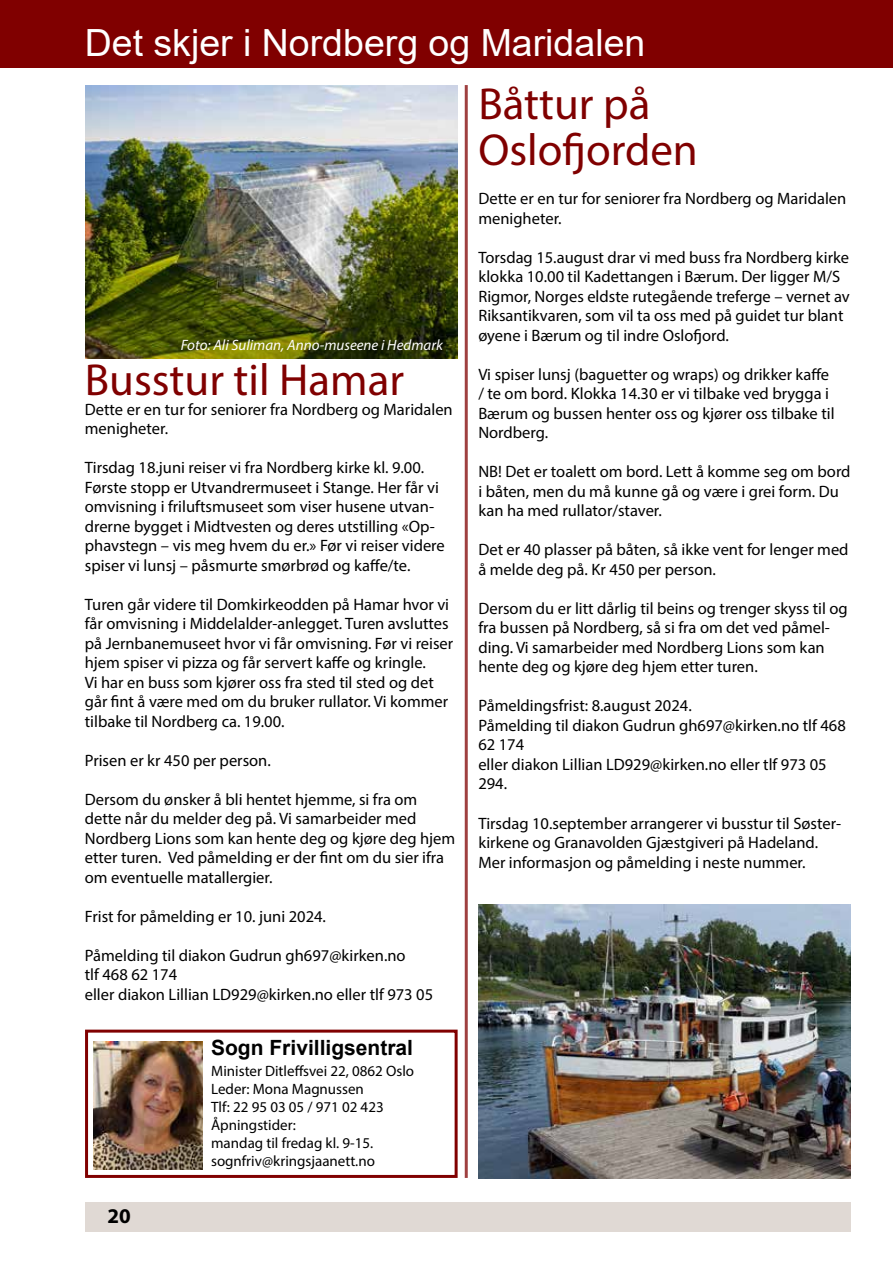
<style>
.page{position:relative;width:893px;height:1263px;background:#fff}
.page>*{position:absolute;margin:0;border:0;box-sizing:border-box;transform-origin:0 0}
.t1{font:45px/46.5px "Myriad Pro";color:#800000}
.t2{font:37.5px "Arial";color:#fff}
.t3{font:700 21px "Arial";color:#000}
.t4{font:700 21px "Myriad Pro";color:#000}
.t5{font:16.5px/19.5px "Myriad Pro";color:#000}
.t6{font:15px/18px "Myriad Pro";color:#000}
.t7{font:italic 15px "Myriad Pro";color:#fff}
</style>
<div class="page">
<div style="left:85px;top:1202px;width:765px;height:29px;background:#e0d9d4"></div>
<div style="left:0;top:0;width:893px;height:68px;background:#800000"></div>
<div style="left:85px;top:1029px;width:373px;height:149px;border:3px solid #800000"></div>
<img style="left:94px;top:1041px;width:108px;height:129px">
<img style="left:85px;top:85px;width:372px;height:273px">
<img style="left:478px;top:905px;width:372px;height:273px">
<hr style="left:465px;top:85px;width:3px;height:1093px;background:#800000">
<h2 class="t2" style="left:85px;top:17px;width:562px">Det skjer i Nordberg og Maridalen</h2>
<p class="t7" style="left:181px;top:336px;width:264px">Foto: Ali Suliman, Anno-museene i Hedmark</p>
<h1 class="t1" style="left:85px;top:356px;width:321px">Busstur til Hamar</h1>
<p class="t5" style="left:85px;top:399px;width:369px">Dette er en tur for seniorer fra Nordberg og Maridalen menigheter.</p>
<p class="t5" style="left:85px;top:458px;width:361px">Tirsdag 18.juni reiser vi fra Nordberg kirke kl. 9.00.<br>Første stopp er Utvandrermuseet i Stange. Her får vi omvisning i friluftsmuseet som viser husene utvan&shy;drerne bygget i Midtvesten og deres utstilling «Op&shy;phavstegn – vis meg hvem du er.» Før vi reiser videre spiser vi lunsj – påsmurte smørbrød og kaffe/te.</p>
<p class="t5" style="left:85px;top:594px;width:370px">Turen går videre til Domkirkeodden på Hamar hvor vi får omvisning i Middelalder-anlegget. Turen avsluttes på Jernbanemuseet hvor vi får omvisning. Før vi reiser hjem spiser vi pizza og får servert kaffe og kringle.<br>Vi har en buss som kjører oss fra sted til sted og det går fint å være med om du bruker rullator. Vi kommer tilbake til Nordberg ca. 19.00.</p>
<p class="t5" style="left:85px;top:750px;width:188px">Prisen er kr 450 per person.</p>
<p class="t5" style="left:85px;top:789px;width:372px">Dersom du ønsker å bli hentet hjemme, si fra om dette når du melder deg på. Vi samarbeider med Nordberg Lions som kan hente deg og kjøre deg hjem etter turen. Ved påmelding er der fint om du sier ifra om eventuelle matallergier.</p>
<p class="t5" style="left:85px;top:906px;width:243px">Frist for påmelding er 10. juni 2024.</p>
<p class="t5" style="left:85px;top:945px;width:350px">Påmelding til diakon Gudrun gh697@kirken.no<br>tlf 468 62 174<br>eller diakon Lillian LD929@kirken.no eller tlf 973 05</p>
<p class="t4" style="left:107px;top:1202px;width:25px">20</p>
<p class="t3" style="left:211px;top:1033px;width:203px">Sogn Frivilligsentral</p>
<p class="t6" style="left:211px;top:1062px;width:205px">Minister Ditleffsvei 22, 0862 Oslo<br>Leder: Mona Magnussen<br>Tlf: 22 95 03 05 / 971 02 423<br>Åpningstider:<br>mandag til fredag kl. 9-15. sognfriv@kringsjaanett.no</p>
<h1 class="t1" style="left:478px;top:80px;width:221px">Båttur på<br>Oslofjorden</h1>
<p class="t5" style="left:478px;top:189px;width:369px">Dette er en tur for seniorer fra Nordberg og Maridalen menigheter.</p>
<p class="t5" style="left:478px;top:247px;width:373px">Torsdag 15.august drar vi med buss fra Nordberg kirke klokka 10.00 til Kadettangen i Bærum. Der ligger M/S Rigmor, Norges eldste rutegående treferge – vernet av Riksantikvaren, som vil ta oss med på guidet tur blant øyene i Bærum og til indre Oslofjord.</p>
<p class="t5" style="left:478px;top:364px;width:358px">Vi spiser lunsj (baguetter og wraps) og drikker kaffe / te om bord. Klokka 14.30 er vi tilbake ved brygga i Bærum og bussen henter oss og kjører oss tilbake til Nordberg.</p>
<p class="t5" style="left:478px;top:462px;width:374px">NB! Det er toalett om bord. Lett å komme seg om bord i båten, men du må kunne gå og være i grei form. Du kan ha med rullator/staver.</p>
<p class="t5" style="left:478px;top:540px;width:372px">Det er 40 plasser på båten, så ikke vent for lenger med å melde deg på. Kr 450 per person.</p>
<p class="t5" style="left:478px;top:598px;width:371px">Dersom du er litt dårlig til beins og trenger skyss til og fra bussen på Nordberg, så si fra om det ved påmel&shy;ding. Vi samarbeider med Nordberg Lions som kan hente deg og kjøre deg hjem etter turen.</p>
<p class="t5" style="left:478px;top:696px;width:369px">Påmeldingsfrist: 8.august 2024.<br>Påmelding til diakon Gudrun gh697@kirken.no tlf 468<br>62 174<br>eller diakon Lillian LD929@kirken.no eller tlf 973 05<br>294.</p>
<p class="t5" style="left:478px;top:813px;width:364px">Tirsdag 10.september arrangerer vi busstur til Søster&shy;kirkene og Granavolden Gjæstgiveri på Hadeland.<br>Mer informasjon og påmelding i neste nummer.</p>
</div>
